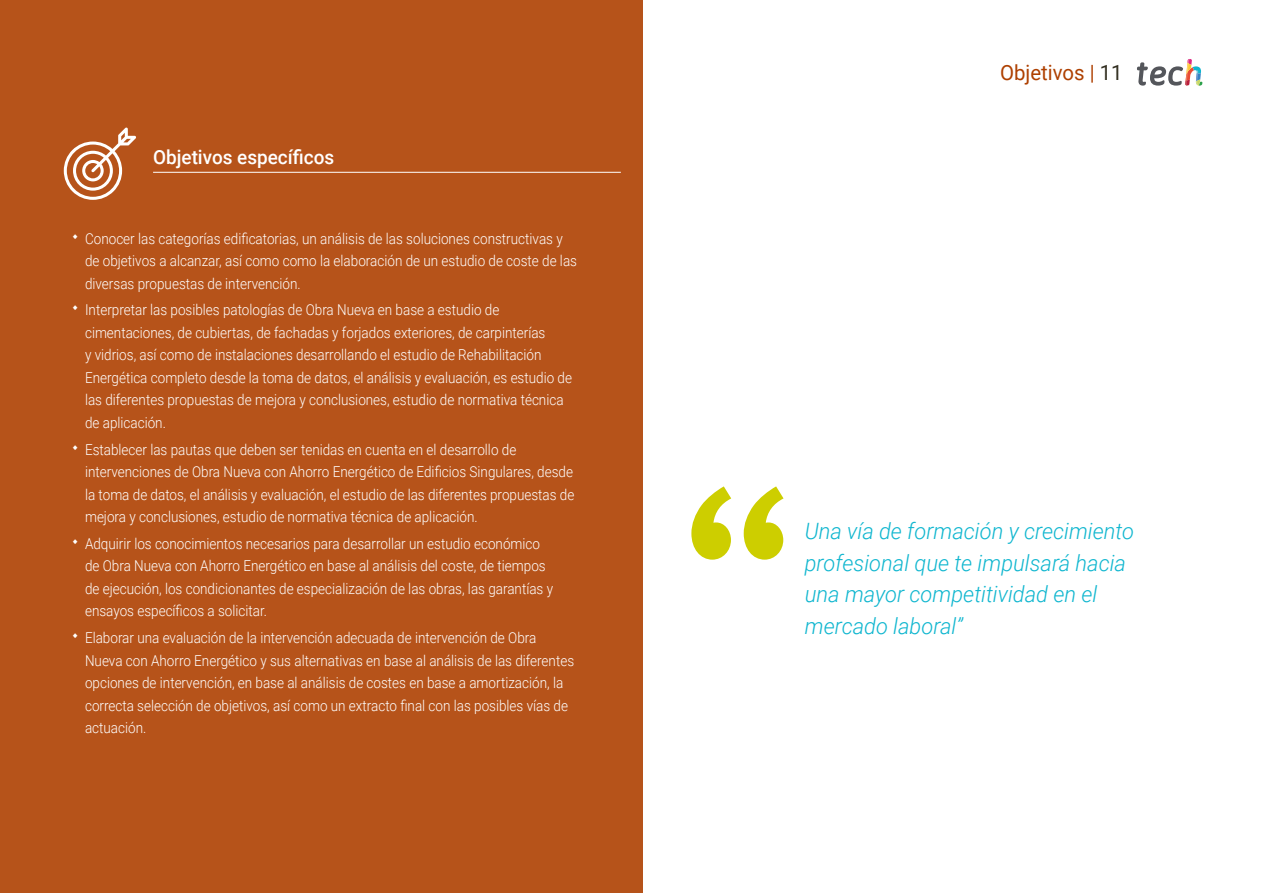
<style>
.page{position:relative;width:1263px;height:893px;background:#fff}
.page>*{position:absolute;margin:0;border:0;box-sizing:border-box;transform-origin:0 0}
.t1{font:italic 300 22.5px/31.5px "Roboto";color:#0fb6cf}
.t2{font:21px "Roboto";color:#ae4000}
.t3{font:500 19.5px "Roboto";color:#fff}
.t4{font:300 15px/22.5px "Roboto";color:#fff;scale:.9 1}
.s1{color:#312e20}
</style>
<div class="page">
<div style="left:0;top:0;width:642px;height:893px;background:#b6531a"></div>
<svg style="left:64px;top:127px;width:72px;height:73px"></svg>
<hr style="left:153px;top:172px;width:468px;height:1px;background:#fff">
<svg style="left:1137px;top:59px;width:65px;height:27px"></svg>
<svg style="left:691px;top:486px;width:92px;height:74px"></svg>
<h3 class="t3" style="left:153px;top:143px;width:183px">Objetivos específicos</h3>
<p class="t4" style="left:85px;top:226px;width:548px">Conocer las categorías edificatorias, un análisis de las soluciones constructivas y de objetivos a alcanzar, así como como la elaboración de un estudio de coste de las diversas propuestas de intervención.</p>
<p class="t4" style="left:85px;top:298px;width:543px">Interpretar las posibles patologías de Obra Nueva en base a estudio de cimentaciones, de cubiertas, de fachadas y forjados exteriores, de carpinterías<br>y vidrios, así como de instalaciones desarrollando el estudio de Rehabilitación Energética completo desde la toma de datos, el análisis y evaluación, es estudio de las diferentes propuestas de mejora y conclusiones, estudio de normativa técnica de aplicación.</p>
<p class="t4" style="left:85px;top:437px;width:545px">Establecer las pautas que deben ser tenidas en cuenta en el desarrollo de intervenciones de Obra Nueva con Ahorro Energético de Edificios Singulares, desde la toma de datos, el análisis y evaluación, el estudio de las diferentes propuestas de mejora y conclusiones, estudio de normativa técnica de aplicación.</p>
<p class="t4" style="left:85px;top:532px;width:522px">Adquirir los conocimientos necesarios para desarrollar un estudio económico de Obra Nueva con Ahorro Energético en base al análisis del coste, de tiempos de ejecución, los condicionantes de especialización de las obras, las garantías y ensayos específicos a solicitar.</p>
<p class="t4" style="left:85px;top:626px;width:545px">Elaborar una evaluación de la intervención adecuada de intervención de Obra Nueva con Ahorro Energético y sus alternativas en base al análisis de las diferentes opciones de intervención, en base al análisis de costes en base a amortización, la correcta selección de objetivos, así como un extracto final con las posibles vías de actuación.</p>
<h2 class="t2" style="left:1000px;top:57px;width:124px">Objetivos | <span class="s1">11</span></h2>
<h1 class="t1" style="left:805px;top:515px;width:331px">Una vía de formación y crecimiento profesional que te impulsará hacia una mayor competitividad en el mercado laboral”</h1>
</div>
